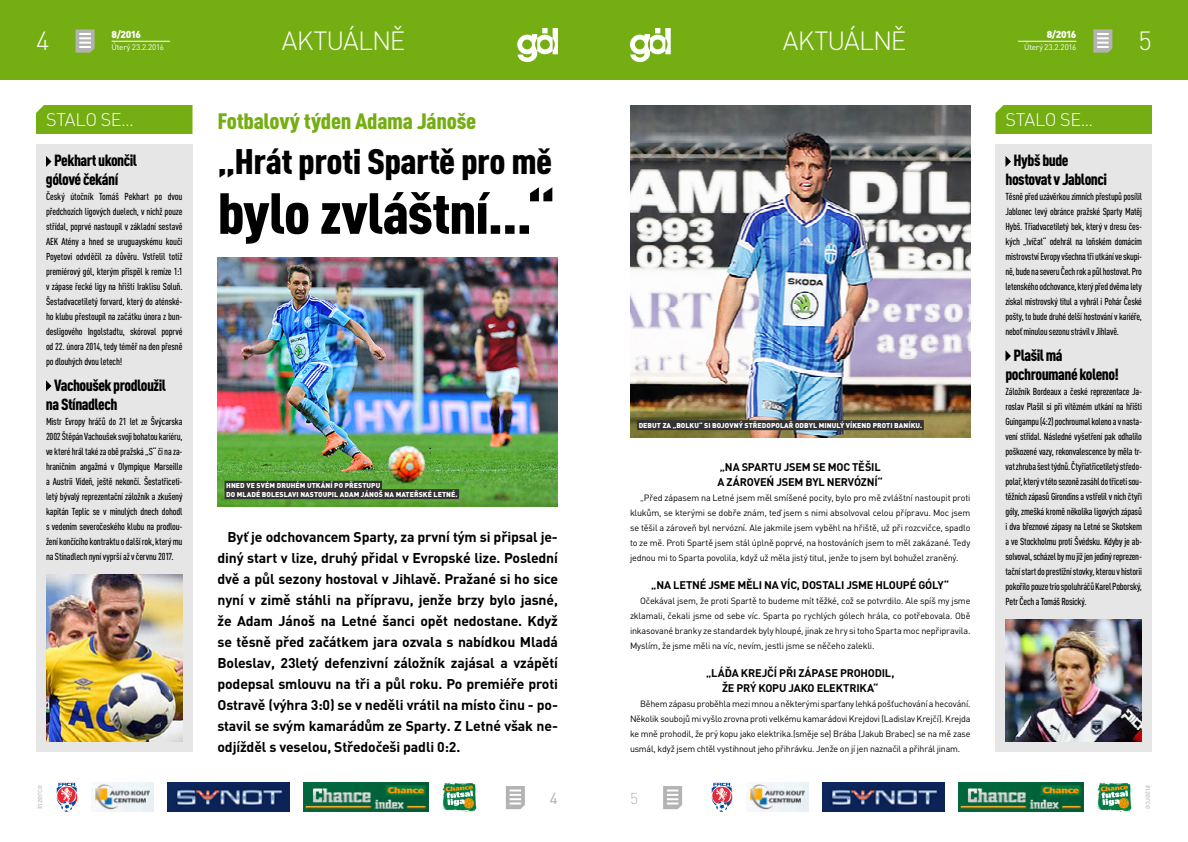
<style>
.page{position:relative;width:1188px;height:842px;background:#fff}
.page>*{position:absolute;margin:0;border:0;box-sizing:border-box;transform-origin:0 0}
.t1{font:900 condensed 57px "DIN Pro";letter-spacing:-.02em;color:#000;scale:1.1 1}
.t2{font:900 condensed 35px "DIN Pro";letter-spacing:-.015em;color:#000;scale:1.1 1}
.t3{font:300 26px "DIN Pro";letter-spacing:-.03em;color:#fff}
.t4{font:900 condensed 22px "DIN Pro";letter-spacing:-.015em;color:#74ae12;scale:1.1 1}
.t5{font:300 18px "DIN Pro";letter-spacing:-.025em;color:#fff}
.t6{font:900 condensed 16px/19.2px "DIN Pro";letter-spacing:-.035em;color:#000}
.t7{font:300 15.6px "DIN Pro";color:#b3b3b3}
.t8{font:700 14px/21px "DIN Pro";letter-spacing:-.01em;color:#000;text-align:justify}
.t9{font:700 11px/15px "DIN Pro";letter-spacing:-.02em;color:#000}
.t10{font:500 condensed 10px/15px "DIN Pro";letter-spacing:-.015em;color:#000;text-align:justify}
.t11{font:900 10px "DIN Pro";letter-spacing:-.055em;color:#fff}
.t12{font:9px/15px "DIN Pro";letter-spacing:-.02em;color:#000;text-align:justify}
.t13{font:8px "DIN Pro";letter-spacing:-.02em;color:#fff}
.t14{font:8px "DIN Pro";letter-spacing:-.025em;color:#b3b3b3}
.t15{font:900 7px/8.4px "DIN Pro";letter-spacing:.01em;color:#fff}
</style>
<div class="page">
<div style="left:594px;top:0;width:594px;height:80px;background:#74ae12"></div>
<svg style="left:630px;top:28px;width:41px;height:34px"></svg>
<svg style="left:1093px;top:29px;width:19px;height:24px"></svg>
<div style="left:0;top:0;width:594px;height:80px;background:#74ae12"></div>
<svg style="left:517px;top:28px;width:41px;height:34px"></svg>
<svg style="left:76px;top:29px;width:19px;height:24px"></svg>
<svg style="left:663px;top:786px;width:19px;height:23px"></svg>
<svg style="left:506px;top:786px;width:19px;height:23px"></svg>
<img style="left:56px;top:782px;width:21px;height:30px">
<img style="left:91px;top:782px;width:62px;height:30px">
<img style="left:303px;top:782px;width:125px;height:30px">
<img style="left:712px;top:782px;width:21px;height:30px">
<img style="left:442px;top:782px;width:34px;height:30px">
<img style="left:1098px;top:782px;width:34px;height:30px">
<img style="left:167px;top:782px;width:122px;height:30px">
<img style="left:747px;top:782px;width:62px;height:30px">
<img style="left:959px;top:782px;width:125px;height:30px">
<img style="left:823px;top:782px;width:122px;height:30px">
<hr style="left:1018px;top:41px;width:58px;height:1px;background:#fff">
<hr style="left:112px;top:41px;width:58px;height:1px;background:#fff">
<div style="left:36px;top:105px;width:156px;height:29px;background:#74ae12"></div>
<div style="left:36px;top:144px;width:156px;height:608px;background:#e6e6e6"></div>
<svg style="left:46px;top:156px;width:5px;height:11px"></svg>
<svg style="left:46px;top:380px;width:5px;height:11px"></svg>
<img style="left:46px;top:575px;width:136px;height:167px">
<div style="left:996px;top:105px;width:156px;height:29px;background:#74ae12"></div>
<div style="left:996px;top:144px;width:156px;height:608px;background:#e6e6e6"></div>
<svg style="left:1006px;top:156px;width:5px;height:11px"></svg>
<svg style="left:1006px;top:351px;width:5px;height:10px"></svg>
<img style="left:1006px;top:620px;width:136px;height:122px">
<img style="left:630px;top:105px;width:340px;height:332px">
<div style="left:637px;top:420px;width:287px;height:10px;background:#333"></div>
<img style="left:218px;top:257px;width:340px;height:249px">
<div style="left:225px;top:481px;width:157px;height:10px;background:#333"></div>
<div style="left:225px;top:489px;width:234px;height:10px;background:#333"></div>
<h3 class="t3" style="left:36px;top:23px;width:15px">4</h3>
<p class="t11" style="left:112px;top:28px;width:31px">8/2016</p>
<h3 class="t3" style="left:282px;top:23px;width:125px">AKTUÁLNĚ</h3>
<h3 class="t3" style="left:783px;top:23px;width:125px">AKTUÁLNĚ</h3>
<p class="t13" style="left:112px;top:42px;width:54px">Úterý 23.2.2016</p>
<h3 class="t5" style="left:46px;top:107px;width:89px">STALO SE...</h3>
<h3 class="t6" style="left:46px;top:151px;width:93px;text-indent:8px">Pekhart ukončil gólové čekání</h3>
<p class="t10" style="left:46px;top:189px;width:138px">Český útočník Tomáš Pekhart po dvou předchozích ligových duelech, v nichž pouze střídal, poprvé nastoupil v základní sestavě AEK Atény a hned se uruguayskému kouči Poyetovi odvděčil za důvěru. Vstřelil totiž premiérový gól, kterým přispěl k remíze 1:1 v zápase řecké ligy na hřišti Iraklisu Soluň.<br>Šestadvacetiletý forvard, který do aténské&shy;ho klubu přestoupil na začátku února z bun&shy;desligového Ingolstadtu, skóroval poprvé od 22. února 2014, tedy téměř na den přesně po dlouhých dvou letech!</p>
<h3 class="t6" style="left:46px;top:375px;width:121px;text-indent:8px">Vachoušek prodloužil naStínadlech</h3>
<p class="t10" style="left:46px;top:413px;width:138px">Mistr Evropy hráčů do 21 let ze Švýcarska 2002 Štěpán Vachoušek svoji bohatou kariéru, vekteré hrál také zaobě pražská „S“ či naza&shy;hraničním angažmá v Olympique Marseille a Austrii Vídeň, ještě nekončí. Šestatřiceti&shy;letý bývalý reprezentační záložník a zkušený kapitán Teplic se v minulých dnech dohodl s vedením severočeského klubu na prodlou&shy;žení končícího kontraktu odalší rok, který mu na Stínadlech nyní vyprší až včervnu 2017.</p>
<p class="t14" style="left:34px;top:809px;width:26px;rotate:-90deg">inzerce</p>
<h3 class="t4" style="left:218px;top:107px;width:237px">Fotbalový týden Adama Jánoše</h3>
<h2 class="t2" style="left:218px;top:140px;width:306px">„Hrát proti Spartě pro mě</h2>
<h1 class="t1" style="left:218px;top:178px;width:309px">bylo zvláštní…“</h1>
<p class="t15" style="left:226px;top:481px;width:233px">HNED VE SVÉM DRUHÉM UTKÁNÍ PO PŘESTUPU<br>DO MLADÉ BOLESLAVI NASTOUPIL ADAM JÁNOŠ NA MATEŘSKÉ LETNÉ.</p>
<p class="t8" style="left:218px;top:526px;width:342px;text-indent:10px">Byť je odchovancem Sparty, za první tým si připsal je&shy;diný start v lize, druhý přidal v Evropské lize. Poslední dvě a půl sezony hostoval v Jihlavě. Pražané si ho sice nyní v zimě stáhli na přípravu, jenže brzy bylo jasné, že Adam Jánoš na Letné šanci opět nedostane. Když se těsně před začátkem jara ozvala s nabídkou Mladá Boleslav, 23letý defenzivní záložník zajásal a vzápětí podepsal smlouvu na tři a půl roku. Po premiéře proti Ostravě (výhra 3:0) se v neděli vrátil na místo činu - po&shy;stavil se svým kamarádům ze Sparty. Z Letné však ne&shy;odjížděl s veselou, Středočeši padli 0:2.</p>
<p class="t15" style="left:639px;top:421px;width:285px">DEBUT ZA „BOLKU“ SI BOJOVNÝ STŘEDOPOLAŘ ODBYL MINULÝ VÍKEND PROTI BANÍKU.</p>
<p class="t9" style="left:718px;top:459px;width:167px">„NA SPARTU JSEM SE MOC TĚŠIL<br>A ZÁROVEŃ JSEM BYL NERVÓZNÍ“</p>
<p class="t12" style="left:630px;top:489px;width:342px;text-indent:10px">„Před zápasem na Letné jsem měl smíšené pocity, bylo pro mě zvláštní nastoupit proti klukům, se kterými se dobře znám, teď jsem s nimi absolvoval celou přípravu. Moc jsem se těšil a zároveň byl nervózní. Ale jakmile jsem vyběhl na hřiště, už při rozcvičce, spadlo to ze mě. Proti Spartě jsem stál úplně poprvé, na hostováních jsem to měl zakázané. Tedy jednou mi to Sparta povolila, když už měla jistý titul, jenže to jsem byl bohužel zraněný.</p>
<p class="t9" style="left:651px;top:577px;width:299px">„NA LETNÉ JSME MĚLI NA VÍC, DOSTALI JSME HLOUPÉ GÓLY“</p>
<p class="t12" style="left:630px;top:593px;width:342px;text-indent:10px">Očekával jsem, že proti Spartě to budeme mít těžké, což se potvrdilo. Ale spíš my jsme zklamali, čekali jsme od sebe víc. Sparta po rychlých gólech hrála, co potřebovala. Obě inkasované branky ze standardek byly hloupé, jinak ze hry si toho Sparta moc nepřipravila.<br>Myslím, že jsme měli na víc, nevím, jestli jsme se něčeho zalekli.</p>
<p class="t9" style="left:706px;top:665px;width:190px;text-align:center">„LÁĎA KREJČÍ PŘI ZÁPASE PROHODIL,<br>ŽE PRÝ KOPU JAKO ELEKTRIKA“</p>
<p class="t12" style="left:630px;top:696px;width:342px;text-indent:10px">Během zápasu proběhla mezi mnou a některými sparťany lehká pošťuchování a hecování.<br>Několik soubojů mi vyšlo zrovna proti velkému kamarádovi Krejdovi (Ladislav Krejčí). Krejda ke mně prohodil, že prý kopu jako elektrika.(směje se) Brába (Jakub Brabec) se na mě zase usmál, když jsem chtěl vystihnout jeho přihrávku. Jenže on jí jen naznačil a přihrál jinam.</p>
<h3 class="t7" style="left:550px;top:787px;width:10px">4</h3>
<h3 class="t7" style="left:630px;top:787px;width:10px">5</h3>
<p class="t11" style="left:1047px;top:28px;width:31px">8/2016</p>
<p class="t13" style="left:1024px;top:42px;width:54px">Úterý 23.2.2016</p>
<h3 class="t3" style="left:1139px;top:23px;width:15px">5</h3>
<h3 class="t5" style="left:1006px;top:107px;width:89px">STALO SE...</h3>
<h3 class="t6" style="left:1005px;top:151px;width:103px;text-indent:8px">Hybš bude hostovat v Jablonci</h3>
<p class="t10" style="left:1006px;top:189px;width:138px">Těsně před uzávěrkou zimních přestupů posílil Jablonec levý obránce pražské Sparty Matěj Hybš. Třiadvacetiletý bek, který v dresu čes&shy;kých „lvíčat“ odehrál na loňském domácím mistrovství Evropy všechna tři utkání veskupi&shy;ně, bude naseveru Čech rok apůl hostovat. Pro letenského odchovance, který před dvěma lety získal mistrovský titul a vyhrál i Pohár České pošty, to bude druhé delší hostování v kariéře, neboť minulou sezonu strávil vJihlavě.</p>
<h3 class="t6" style="left:1005px;top:345px;width:115px;text-indent:8px">Plašil má pochroumané koleno!</h3>
<p class="t10" style="left:1006px;top:383px;width:138px">Záložník Bordeaux a české reprezentace Ja&shy;roslav Plašil si při vítězném utkání na hřišti Guingampu (4:2) pochroumal koleno avnasta&shy;vení střídal. Následné vyšetření pak odhalilo poškozené vazy, rekonvalescence by měla tr&shy;vat zhruba šest týdnů. Čtyřiatřicetiletý středo&shy;polař, který vtéto sezoně zasáhl dotřiceti sou&shy;těžních zápasů Girondins a vstřelil v nich čtyři góly, zmešká kromě několika ligových zápasů i dva březnové zápasy na Letné se Skotskem a ve Stockholmu proti Švédsku. Kdyby je ab&shy;solvoval, scházel by mu již jen jediný reprezen&shy;tační start doprestižní stovky, kterou vhistorii pokořilo pouze trio spoluhráčů Karel Poborský, Petr Čech aTomáš Rosický.</p>
<p class="t14" style="left:1154px;top:785px;width:26px;rotate:90deg">inzerce</p>
</div>
